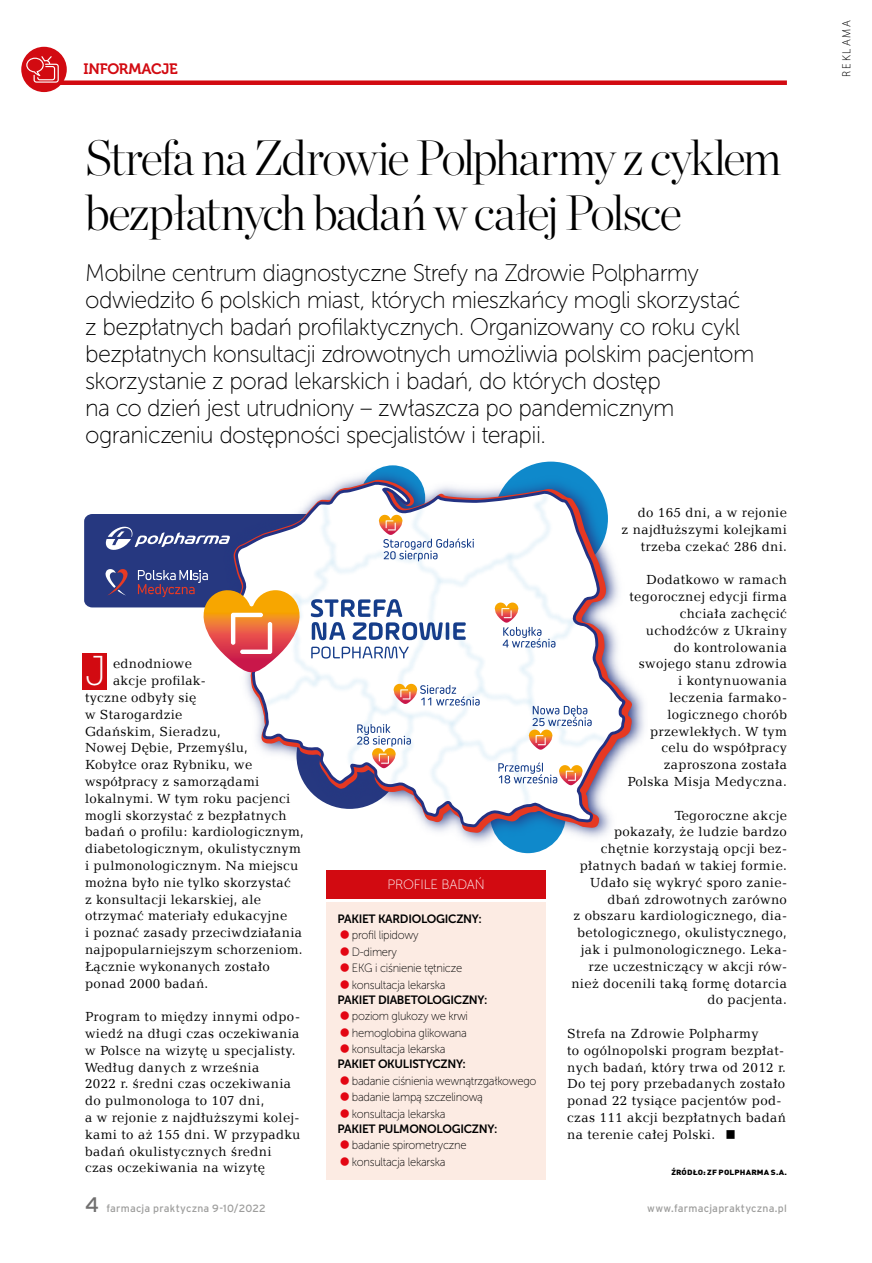
<style>
.page{position:relative;width:872px;height:1263px;background:#fff}
.page>*{position:absolute;margin:0;border:0;box-sizing:border-box;transform-origin:0 0}
.t1{font:200 49.5px/55.5px "Chronicle Display";letter-spacing:-.045em;color:#000;scale:.96 1}
.t2{font:41.55px "Museo Sans 100";color:#fff}
.t3{font:24px/27px "Museo Sans 100";letter-spacing:-.025em;color:#000}
.t4{font:21px "Interstate PL";color:#706f6f}
.t5{font:15px "Museo 700";letter-spacing:-.015em;color:#d20a11}
.t6{font:13.5px/16.8px "Candida EU";letter-spacing:.025em;color:#000;text-align:right}
.t7{font:13.5px "Museo Sans 100";letter-spacing:-.01em;color:#fff}
.t8{font:12px/16.5px "Museo Sans 100";letter-spacing:-.025em;color:#000;scale:.93 1}
.t9{font:12px "Museo Sans 700";letter-spacing:-.025em;color:#000}
.t10{font:300 12px "Myriad Pro";color:#000}
.t11{font:10.5px "Interstate PL";letter-spacing:.02em;color:#9d9d9c}
.t12{font:900 7.5px "DINPL";letter-spacing:.015em;color:#000;scale:1.12 1}
</style>
<div class="page">
<div style="left:84px;top:514px;width:300px;height:93px;background:#263880;border-radius:8px"></div>
<svg style="left:105px;top:526px;width:93px;height:24px"></svg>
<svg style="left:105px;top:569px;width:23px;height:26px"></svg>
<img style="left:198px;top:535px;width:446px;height:319px">
<img style="left:213px;top:461px;width:427px;height:379px">
<svg style="left:378px;top:514px;width:96px;height:47px"></svg>
<svg style="left:493px;top:602px;width:62px;height:46px"></svg>
<svg style="left:527px;top:705px;width:64px;height:46px"></svg>
<svg style="left:498px;top:762px;width:86px;height:24px"></svg>
<svg style="left:357px;top:724px;width:54px;height:45px"></svg>
<svg style="left:392px;top:684px;width:88px;height:22px"></svg>
<svg style="left:138px;top:570px;width:166px;height:107px"></svg>
<svg style="left:311px;top:599px;width:132px;height:41px"></svg>
<hr style="left:446px;top:622px;width:3px;height:18px;background:#153d8a;border-radius:2px">
<svg style="left:453px;top:622px;width:13px;height:18px"></svg>
<svg style="left:311px;top:646px;width:98px;height:12px"></svg>
<div style="left:21px;top:47px;width:46px;height:45px;background:#d20a11;border-radius:50%"></div>
<svg style="left:26px;top:56px;width:33px;height:27px"></svg>
<div style="left:60px;top:80px;width:727px;height:5px;background:#d20a11"></div>
<div style="left:82px;top:653px;width:25px;height:37px;background:#d20a11"></div>
<div style="left:326px;top:902px;width:220px;height:277px;background:#fcebe3"></div>
<div style="left:326px;top:870px;width:220px;height:29px;background:#d20a11"></div>
<p class="t5" style="left:84px;top:60px;width:96px">INFORMACJE</p>
<h1 class="t1" style="left:85px;top:126px;width:726px">Strefa na Zdrowie Polpharmy z cyklem bezpłatnych badań w całej Polsce</h1>
<p class="t3" style="left:85px;top:259px;width:671px">Mobilne centrum diagnostyczne Strefy na Zdrowie Polpharmy odwiedziło 6 polskich miast, których mieszkańcy mogli skorzystać z bezpłatnych badań profilaktycznych. Organizowany co roku cykl bezpłatnych konsultacji zdrowotnych umożliwia polskim pacjentom skorzystanie z porad lekarskich i badań, do których dostęp<br>na co dzień jest utrudniony – zwłaszcza po pandemicznym ograniczeniu dostępności specjalistów i terapii.</p>
<h2 class="t2" style="left:85px;top:649px;width:23px">J</h2>
<p class="t6" style="left:113px;top:655px;width:80px">ednodniowe</p>
<p class="t6" style="left:113px;top:672px;width:94px">akcje profilak-</p>
<p class="t6" style="left:85px;top:689px;width:113px">tyczne odbyły się</p>
<p class="t6" style="left:85px;top:705px;width:99px">w Starogardzie</p>
<p class="t6" style="left:85px;top:722px;width:137px">Gdańskim, Sieradzu,</p>
<p class="t6" style="left:85px;top:739px;width:164px">Nowej Dębie, Przemyślu,</p>
<p class="t6" style="left:85px;top:756px;width:169px">Kobyłce oraz Rybniku, we</p>
<p class="t6" style="left:85px;top:773px;width:176px">współpracy z samorządami</p>
<p class="t6" style="left:85px;top:789px;width:207px">lokalnymi. W tym roku pacjenci</p>
<p class="t6" style="left:85px;top:806px;width:203px">mogli skorzystać z bezpłatnych</p>
<p class="t6" style="left:85px;top:823px;width:220px">badań o profilu: kardiologicznym,</p>
<p class="t6" style="left:85px;top:840px;width:217px">diabetologicznym, okulistycznym</p>
<p class="t6" style="left:85px;top:857px;width:215px">i pulmonologicznym. Na miejscu</p>
<p class="t6" style="left:85px;top:873px;width:207px">można było nie tylko skorzystać</p>
<p class="t6" style="left:85px;top:890px;width:177px">z konsultacji lekarskiej, ale</p>
<p class="t6" style="left:85px;top:907px;width:204px">otrzymać materiały edukacyjne</p>
<p class="t6" style="left:85px;top:924px;width:218px">i poznać zasady przeciwdziałania</p>
<p class="t6" style="left:85px;top:941px;width:219px">najpopularniejszym schorzeniom.</p>
<p class="t6" style="left:85px;top:957px;width:186px">Łącznie wykonanych zostało</p>
<p class="t6" style="left:85px;top:974px;width:125px">ponad 2000 badań.</p>
<p class="t6" style="left:85px;top:1008px;width:217px;text-align:left">Program to między innymi odpo&shy;wiedź na długi czas oczekiwania w Polsce na wizytę u specjalisty.<br>Według danych z września<br>2022 r. średni czas oczekiwania do pulmonologa to 107 dni,<br>a w rejonie z najdłuższymi kolej&shy;kami to aż 155 dni. W przypadku badań okulistycznych średni czas oczekiwania na wizytę</p>
<p class="t7" style="left:387px;top:877px;width:99px">PROFILE BADAŃ</p>
<p class="t9" style="left:338px;top:912px;width:146px">PAKIET KARDIOLOGICZNY:</p>
<p class="t8" style="left:352px;top:927px;width:120px">profil lipidowy<br>D-dimery<br>EKG i ciśnienie tętnicze konsultacja lekarska</p>
<p class="t9" style="left:338px;top:993px;width:151px">PAKIET DIABETOLOGICZNY:</p>
<p class="t8" style="left:352px;top:1008px;width:126px;text-align:justify">poziom glukozy we krwi hemoglobina glikowana konsultacja lekarska</p>
<p class="t9" style="left:338px;top:1057px;width:130px">PAKIET OKULISTYCZNY:</p>
<p class="t8" style="left:352px;top:1072px;width:200px">badanie ciśnienia wewnątrzgałkowego badanie lampą szczelinową konsultacja lekarska</p>
<p class="t9" style="left:338px;top:1122px;width:161px">PAKIET PULMONOLOGICZNY:</p>
<p class="t8" style="left:352px;top:1137px;width:125px">badanie spirometryczne konsultacja lekarska</p>
<p class="t6" style="left:621px;top:504px;width:167px">do 165 dni, a w rejonie<br>z najdłuższymi kolejkami trzeba czekać 286 dni.</p>
<p class="t6" style="left:627px;top:571px;width:161px">Dodatkowo w ramach tegorocznej edycji firma chciała zachęcić uchodźców z Ukrainy do kontrolowania swojego stanu zdrowia<br>i kontynuowania leczenia farmako&shy;logicznego chorób przewlekłych. W tym celu do współpracy zaproszona została<br>Polska Misja Medyczna.</p>
<p class="t6" style="left:571px;top:806px;width:217px">Tegoroczne akcje<br>pokazały, że ludzie bardzo chętnie korzystają opcji bez&shy;płatnych badań w takiej formie.<br>Udało się wykryć sporo zanie&shy;dbań zdrowotnych zarówno<br>z obszaru kardiologicznego, dia&shy;betologicznego, okulistycznego, jak i pulmonologicznego. Leka&shy;rze uczestniczący w akcji rów&shy;nież docenili taką formę dotarcia do pacjenta.</p>
<p class="t6" style="left:567px;top:1025px;width:220px;text-align:left">Strefa na Zdrowie Polpharmy<br>to ogólnopolski program bezpłat&shy;nych badań, który trwa od 2012 r.<br>Do tej pory przebadanych zostało ponad 22 tysiące pacjentów pod&shy;czas 111 akcji bezpłatnych badań na terenie całej Polski. ■</p>
<p class="t12" style="left:671px;top:1167px;width:105px">ŹRÓDŁO: ZF POLPHARMA S.A.</p>
<h3 class="t4" style="left:85px;top:1192px;width:16px">4</h3>
<p class="t11" style="left:106px;top:1202px;width:161px">farmacja praktyczna 9-10/2022</p>
<p class="t11" style="left:647px;top:1202px;width:141px">www.farmacjapraktyczna.pl</p>
<p class="t10" style="left:839px;top:77px;width:58px;rotate:-90deg">R E K L A M A</p>
</div>
